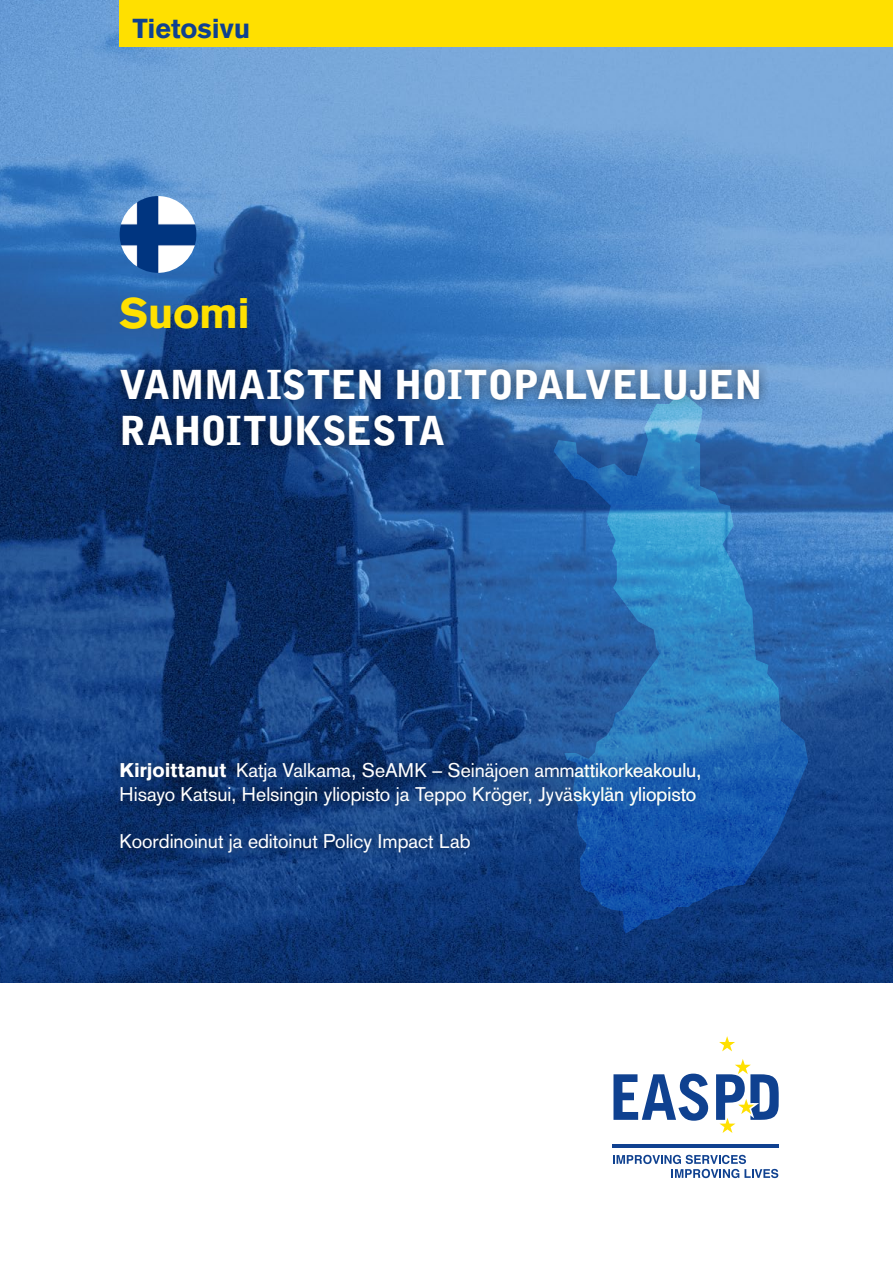
<style>
.page{position:relative;width:893px;height:1263px;background:#fff}
.page>*{position:absolute;margin:0;border:0;box-sizing:border-box;transform-origin:0 0}
.t1{font:900 42px "Basic Commercial LT Com";letter-spacing:-.01em;color:#ffe000}
.t2{font:900 39.75px/46.5px "Bell Gothic Std";letter-spacing:-.015em;color:#fff}
.body_txt{font:900 27px "Basic Commercial LT Com";letter-spacing:-.005em;color:#0f4190}
.t3{font:19.5px/23.4px "Basic Commercial LT";letter-spacing:-.005em;color:#fff}
.s1{font-family:"Basic Commercial LT Com";font-weight:900}
</style>
<div class="page">
<img style="left:0;top:0;width:893px;height:982px">
<svg style="left:613px;top:1155px;width:165px;height:23px"></svg>
<svg style="left:613px;top:1073px;width:95px;height:48px"></svg>
<svg style="left:719px;top:1036px;width:16px;height:15px"></svg>
<svg style="left:716px;top:1059px;width:63px;height:74px"></svg>
<hr style="left:612px;top:1144px;width:167px;height:3px;background:#0f4190">
<div style="left:110px;top:358px;width:661px;height:100px;background:#000;opacity:.55"></div>
<div style="left:109px;top:751px;width:602px;height:112px;background:#000;opacity:.55"></div>
<svg style="left:553px;top:392px;width:255px;height:541px;background:#2869ae"></svg>
<div style="left:120px;top:0;width:773px;height:47px;background:#ffe000"></div>
<img style="left:120px;top:196px;width:76px;height:77px;border-radius:38px">
<p class="body_txt" style="left:132px;top:13px;width:119px">Tietosivu</p>
<h3 class="t1" style="left:120px;top:288px;width:132px">Suomi</h3>
<h3 class="t2" style="left:120px;top:362px;width:645px">VAMMAISTEN HOITOPALVELUJEN<br>RAHOITUKSESTA</h3>
<h3 class="t3" style="left:120px;top:759px;width:583px"><span class="s1">Kirjoittanut</span> Katja Valkama, SeAMK – Seinäjoen ammattikorkeakoulu,<br>Hisayo Katsui, Helsingin yliopisto ja Teppo Kröger, Jyväskylän yliopisto</h3>
<h3 class="t3" style="left:120px;top:829px;width:352px">Koordinoinut ja editoinut Policy Impact Lab</h3>
</div>
